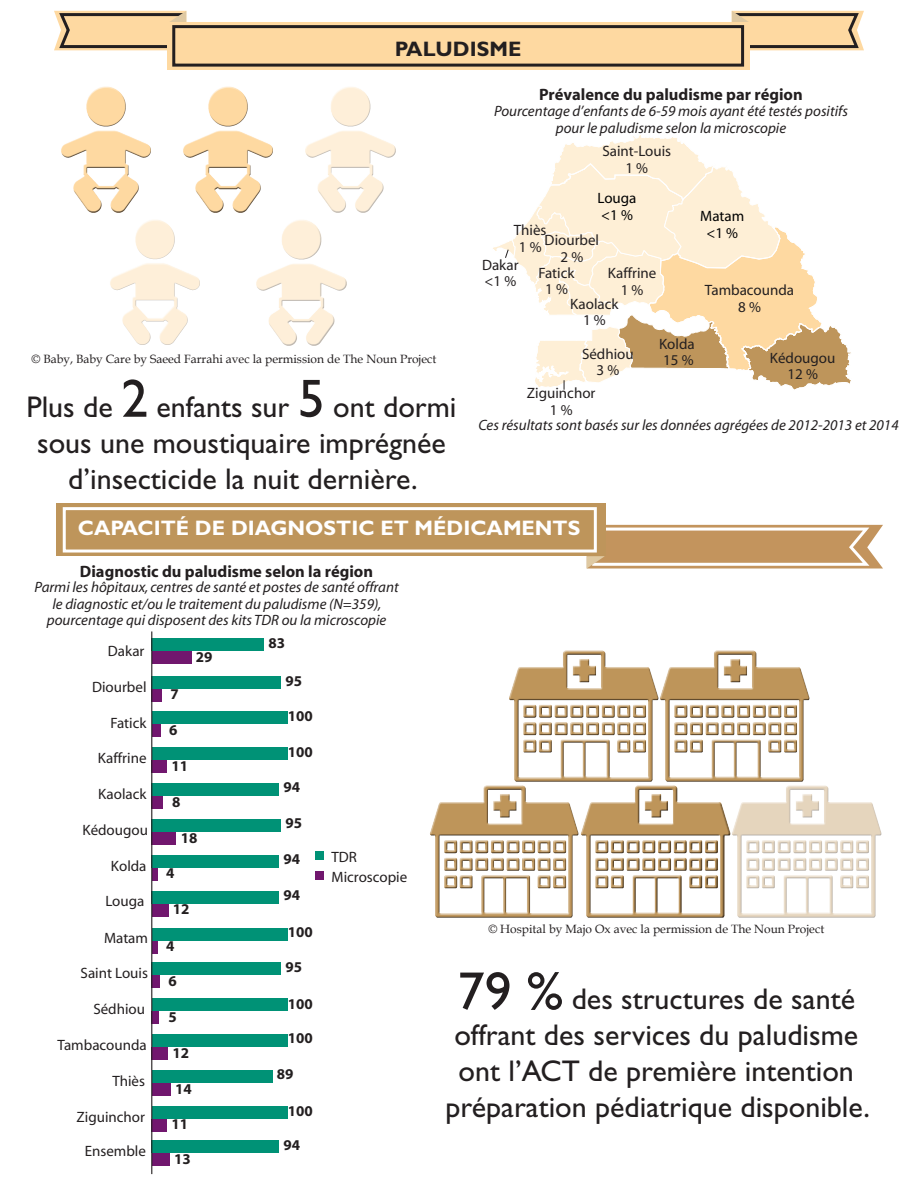
<style>
.page{position:relative;width:918px;height:1188px;background:#fff}
.page>*{position:absolute;margin:0;border:0;box-sizing:border-box;transform-origin:0 0}
.t1{font:30px/36px "Gill Sans Std";color:#231f20;text-align:center}
.t2{font:700 21px "Gill Sans Std";color:#fff}
.t3{font:700 21px "Gill Sans Std";color:#231f20}
.t4{font:700 16.5px "Myriad";color:#231f20}
.t5{font:italic 15px/16.5px "Myriad";color:#231f20;text-align:center}
.t6{font:15px/16.5px "Myriad";color:#231f20;text-align:center}
.t7{font:700 15px "Myriad";color:#231f20}
.t8{font:15px/16.5px "Myriad";color:#000}
.t9{font:12px "Book Antiqua";color:#231f20}
.s1{font-size:54px}
</style>
<div class="page">
<div style="left:60px;top:86px;width:91px;height:124px;background:#fff;opacity:.75"></div>
<div style="left:61px;top:93px;width:91px;height:120px;background:#231f20;opacity:.75"></div>
<div style="left:182px;top:86px;width:91px;height:124px;background:#fff;opacity:.75"></div>
<div style="left:183px;top:93px;width:91px;height:120px;background:#231f20;opacity:.75"></div>
<div style="left:304px;top:86px;width:91px;height:124px;background:#fff;opacity:.75"></div>
<div style="left:305px;top:93px;width:91px;height:120px;background:#231f20;opacity:.75"></div>
<div style="left:109px;top:219px;width:91px;height:124px;background:#fff;opacity:.75"></div>
<div style="left:110px;top:226px;width:91px;height:120px;background:#231f20;opacity:.75"></div>
<div style="left:255px;top:219px;width:91px;height:124px;background:#fff;opacity:.75"></div>
<div style="left:256px;top:226px;width:91px;height:120px;background:#231f20;opacity:.75"></div>
<div style="left:167px;top:22px;width:582px;height:48px;background:#fed9a1"></div>
<svg style="left:54px;top:11px;width:133px;height:39px;background:#dbbc8f"></svg>
<svg style="left:731px;top:11px;width:133px;height:39px;background:#dbbc8f"></svg>
<div style="left:172px;top:25px;width:572px;height:42px;border:3px solid #231f20"></div>
<div style="left:56px;top:504px;width:550px;height:52px;background:#be955b"></div>
<svg style="left:587px;top:525px;width:296px;height:44px"></svg>
<div style="left:63px;top:507px;width:534px;height:46px;border:3px solid #fff"></div>
<div style="left:152px;top:638px;width:112px;height:13px;background:#009276"></div>
<div style="left:152px;top:651px;width:39px;height:13px;background:#71176e"></div>
<div style="left:152px;top:676px;width:129px;height:13px;background:#009276"></div>
<div style="left:152px;top:689px;width:10px;height:12px;background:#71176e"></div>
<div style="left:152px;top:711px;width:136px;height:13px;background:#009276"></div>
<div style="left:152px;top:724px;width:9px;height:13px;background:#71176e"></div>
<div style="left:152px;top:747px;width:136px;height:13px;background:#009276"></div>
<div style="left:152px;top:760px;width:15px;height:13px;background:#71176e"></div>
<div style="left:152px;top:783px;width:127px;height:13px;background:#009276"></div>
<div style="left:152px;top:796px;width:11px;height:13px;background:#71176e"></div>
<div style="left:152px;top:819px;width:129px;height:13px;background:#009276"></div>
<div style="left:152px;top:832px;width:24px;height:13px;background:#71176e"></div>
<div style="left:152px;top:855px;width:127px;height:13px;background:#009276"></div>
<div style="left:152px;top:868px;width:5px;height:13px;background:#71176e"></div>
<div style="left:152px;top:891px;width:127px;height:13px;background:#009276"></div>
<div style="left:152px;top:904px;width:16px;height:13px;background:#71176e"></div>
<div style="left:152px;top:928px;width:135px;height:13px;background:#009276"></div>
<div style="left:152px;top:941px;width:5px;height:13px;background:#71176e"></div>
<div style="left:152px;top:962px;width:129px;height:13px;background:#009276"></div>
<div style="left:152px;top:975px;width:8px;height:13px;background:#71176e"></div>
<div style="left:152px;top:998px;width:135px;height:13px;background:#009276"></div>
<div style="left:152px;top:1011px;width:7px;height:13px;background:#71176e"></div>
<div style="left:152px;top:1034px;width:136px;height:13px;background:#009276"></div>
<div style="left:152px;top:1047px;width:16px;height:13px;background:#71176e"></div>
<div style="left:152px;top:1070px;width:121px;height:13px;background:#009276"></div>
<div style="left:152px;top:1083px;width:19px;height:13px;background:#71176e"></div>
<div style="left:152px;top:1106px;width:136px;height:13px;background:#009276"></div>
<div style="left:152px;top:1119px;width:15px;height:13px;background:#71176e"></div>
<div style="left:152px;top:1140px;width:127px;height:13px;background:#009276"></div>
<div style="left:152px;top:1153px;width:18px;height:13px;background:#71176e"></div>
<div style="left:315px;top:852px;width:9px;height:8px;background:#009276"></div>
<div style="left:315px;top:872px;width:9px;height:8px;background:#71176e"></div>
<hr style="left:151px;top:631px;width:1px;height:543px;background:#231f20">
<div style="left:430px;top:784px;width:141px;height:133px;background:#fff;opacity:.75"></div>
<div style="left:430px;top:787px;width:150px;height:131px;background:#231f20;opacity:.75"></div>
<div style="left:509px;top:651px;width:151px;height:132px;background:#231f20;opacity:.75"></div>
<div style="left:660px;top:651px;width:151px;height:132px;background:#231f20;opacity:.75"></div>
<div style="left:581px;top:784px;width:141px;height:133px;background:#fff;opacity:.75"></div>
<div style="left:581px;top:787px;width:150px;height:131px;background:#231f20;opacity:.75"></div>
<div style="left:732px;top:784px;width:141px;height:133px;background:#fff;opacity:.75"></div>
<div style="left:732px;top:787px;width:151px;height:131px;background:#231f20;opacity:.75"></div>
<svg style="left:493px;top:135px;width:358px;height:255px"></svg>
<p class="t3" style="left:395px;top:36px;width:128px">PALUDISME</p>
<p class="t9" style="left:32px;top:351px;width:406px">© Baby, Baby Care by Saeed Farrahi avec la permission de The Noun Project</p>
<p class="t1" style="left:26px;top:389px;width:432px">Plus de <span class="s1">2</span> enfants sur <span class="s1">5</span> ont dormi sous une moustiquaire imprégnée d’insecticide la nuit dernière.</p>
<p class="t4" style="left:539px;top:86px;width:265px">Prévalence du paludisme par région</p>
<p class="t5" style="left:494px;top:104px;width:355px">Pourcentage d’enfants de 6-59 mois ayant été testés positifs pour le paludisme selon la microscopie</p>
<p class="t6" style="left:602px;top:143px;width:70px">Saint-Louis<br>1 %</p>
<p class="t8" style="left:598px;top:191px;width:40px">Louga &lt;1 %</p>
<p class="t8" style="left:700px;top:209px;width:46px;text-align:center">Matam &lt;1 %</p>
<p class="t6" style="left:514px;top:223px;width:34px">Thiès<br>1 %</p>
<p class="t6" style="left:545px;top:233px;width:56px">Diourbel<br>2 %</p>
<p class="t6" style="left:482px;top:257px;width:38px;text-align:left">Dakar &lt;1 %</p>
<p class="t6" style="left:539px;top:265px;width:38px">Fatick<br>1 %</p>
<p class="t6" style="left:608px;top:265px;width:50px">Kaffrine<br>1 %</p>
<p class="t6" style="left:570px;top:296px;width:50px">Kaolack<br>1 %</p>
<p class="t6" style="left:705px;top:283px;width:91px">Tambacounda<br>8 %</p>
<p class="t6" style="left:582px;top:346px;width:53px">Sédhiou<br>3 %</p>
<p class="t6" style="left:527px;top:386px;width:70px">Ziguinchor<br>1 %</p>
<p class="t6" style="left:659px;top:336px;width:37px;text-align:left">Kolda<br>15 %</p>
<p class="t6" style="left:770px;top:350px;width:67px">Kédougou<br>12 %</p>
<p class="t5" style="left:478px;top:418px;width:422px">Ces résultats sont basés sur les données agrégées de 2012-2013 et 2014</p>
<p class="t2" style="left:78px;top:516px;width:504px">CAPACITÉ DE DIAGNOSTIC ET MÉDICAMENTS</p>
<p class="t4" style="left:80px;top:563px;width:295px">Diagnostic du paludisme selon la région</p>
<p class="t5" style="left:34px;top:580px;width:366px">Parmi les hôpitaux, centres de santé et postes de santé offrant le diagnostic et/ou le traitement du paludisme (N=359), pourcentage qui disposent des kits TDR ou la microscopie</p>
<p class="t7" style="left:269px;top:635px;width:18px">83</p>
<p class="t7" style="left:196px;top:649px;width:18px">29</p>
<p class="t7" style="left:285px;top:673px;width:18px">95</p>
<p class="t7" style="left:171px;top:686px;width:10px">7</p>
<p class="t7" style="left:288px;top:708px;width:26px">100</p>
<p class="t7" style="left:169px;top:722px;width:10px">6</p>
<p class="t7" style="left:288px;top:744px;width:26px">100</p>
<p class="t7" style="left:171px;top:758px;width:18px">11</p>
<p class="t7" style="left:284px;top:780px;width:18px">94</p>
<p class="t7" style="left:172px;top:794px;width:10px">8</p>
<p class="t7" style="left:285px;top:815px;width:18px">95</p>
<p class="t7" style="left:181px;top:830px;width:18px">18</p>
<p class="t7" style="left:284px;top:851px;width:18px">94</p>
<p class="t7" style="left:166px;top:866px;width:10px">4</p>
<p class="t7" style="left:284px;top:887px;width:18px">94</p>
<p class="t7" style="left:173px;top:902px;width:18px">12</p>
<p class="t7" style="left:288px;top:924px;width:26px">100</p>
<p class="t7" style="left:166px;top:939px;width:10px">4</p>
<p class="t7" style="left:285px;top:959px;width:18px">95</p>
<p class="t7" style="left:168px;top:973px;width:10px">6</p>
<p class="t7" style="left:288px;top:996px;width:26px">100</p>
<p class="t7" style="left:168px;top:1009px;width:10px">5</p>
<p class="t7" style="left:288px;top:1031px;width:26px">100</p>
<p class="t7" style="left:173px;top:1045px;width:18px">12</p>
<p class="t7" style="left:277px;top:1066px;width:18px">89</p>
<p class="t7" style="left:175px;top:1081px;width:18px">14</p>
<p class="t7" style="left:288px;top:1104px;width:26px">100</p>
<p class="t7" style="left:172px;top:1117px;width:18px">11</p>
<p class="t7" style="left:283px;top:1137px;width:18px">94</p>
<p class="t7" style="left:174px;top:1151px;width:18px">13</p>
<p class="t6" style="left:108px;top:643px;width:38px">Dakar</p>
<p class="t6" style="left:92px;top:680px;width:56px">Diourbel</p>
<p class="t6" style="left:111px;top:715px;width:38px">Fatick</p>
<p class="t6" style="left:98px;top:750px;width:50px">Kaffrine</p>
<p class="t6" style="left:98px;top:786px;width:50px">Kaolack</p>
<p class="t6" style="left:83px;top:822px;width:67px">Kédougou</p>
<p class="t6" style="left:111px;top:858px;width:37px">Kolda</p>
<p class="t6" style="left:105px;top:894px;width:40px">Louga</p>
<p class="t6" style="left:104px;top:931px;width:46px">Matam</p>
<p class="t6" style="left:81px;top:966px;width:69px">Saint Louis</p>
<p class="t6" style="left:93px;top:1001px;width:53px">Sédhiou</p>
<p class="t6" style="left:58px;top:1037px;width:91px">Tambacounda</p>
<p class="t6" style="left:112px;top:1073px;width:34px">Thiès</p>
<p class="t6" style="left:77px;top:1109px;width:70px">Ziguinchor</p>
<p class="t6" style="left:85px;top:1144px;width:63px">Ensemble</p>
<p class="t6" style="left:331px;top:848px;width:77px;line-height:19.8px;text-align:left">TDR<br>Microscopie</p>
<p class="t9" style="left:488px;top:921px;width:337px">© Hospital by Majo Ox avec la permission de The Noun Project</p>
<p class="t1" style="left:446px;top:981px;width:426px"><span class="s1">79 %</span> des structures de santé offrant des services du paludisme ont l’ACT de première intention préparation pédiatrique disponible.</p>
</div>
